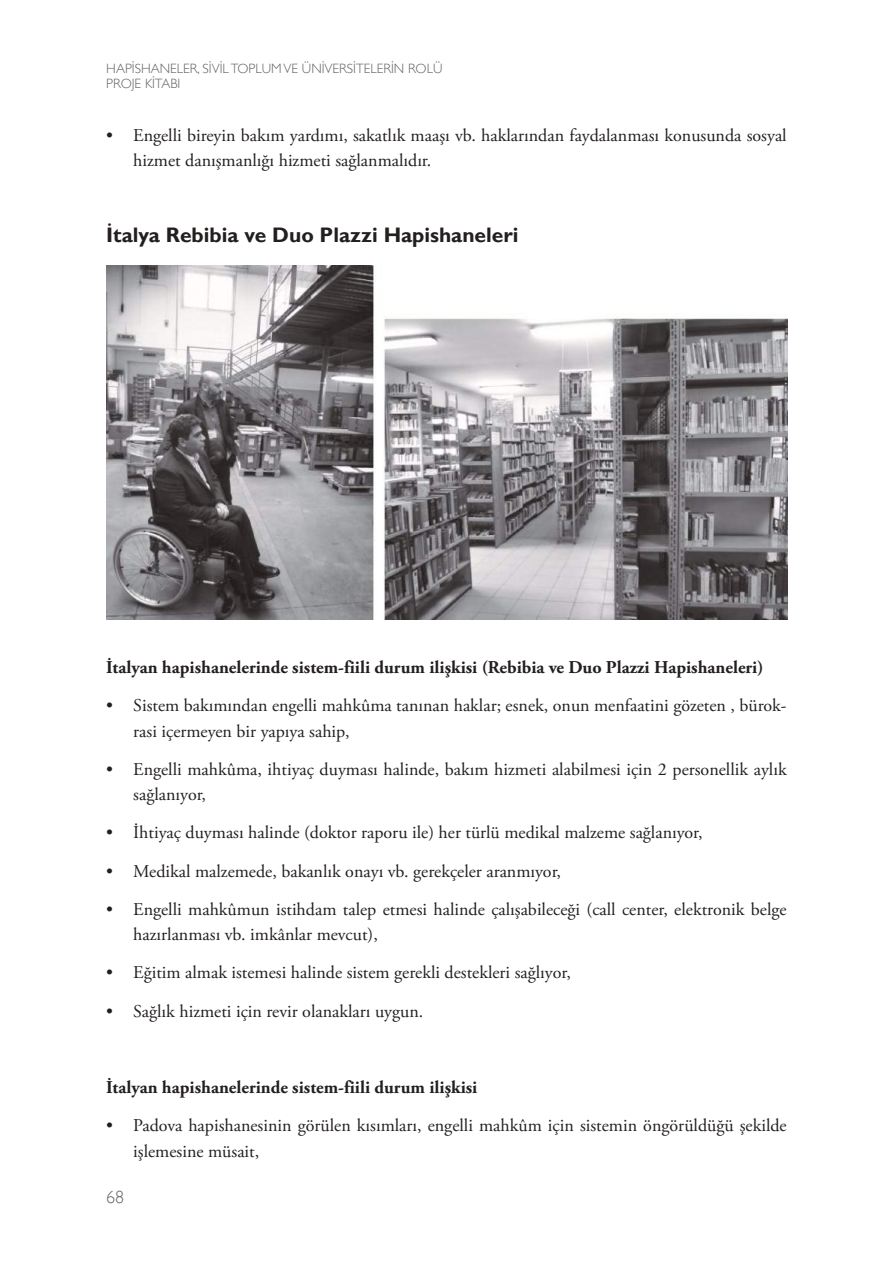
<style>
.page{position:relative;width:893px;height:1263px;background:#fff}
.page>*{position:absolute;margin:0;border:0;box-sizing:border-box;transform-origin:0 0}
.t1{font:700 21px "Gill Sans Std";color:#241f1f}
.t2{font:18px/25.5px "Adobe Garamond Pro";color:#241f1f}
.t3{font:700 18px "Adobe Garamond Pro";color:#241f1f}
.t4{font:300 18px "Gill Sans Std";color:#656365}
.t5{font:300 13.5px/14.5px "Gill Sans Std";color:#656365}
</style>
<div class="page">
<img style="left:106px;top:266px;width:681px;height:354px">
<p class="t5" style="left:106px;top:61px;width:338px">HAPİSHANELER, SİVİL TOPLUM VE ÜNİVERSİTELERİN ROLÜ<br>PROJE KİTABI</p>
<p class="t2" style="left:133px;top:123px;width:655px;text-indent:-27px">• Engelli bireyin bakım yardımı, sakatlık maaşı vb. haklarından faydalanması konusunda sosyal hizmet danışmanlığı hizmeti sağlanmalıdır.</p>
<p class="t1" style="left:106px;top:222px;width:414px">İtalya Rebibia ve Duo Plazzi Hapishaneleri</p>
<p class="t3" style="left:106px;top:657px;width:659px">İtalyan hapishanelerinde sistem-fiili durum ilişkisi (Rebibia ve Duo Plazzi Hapishaneleri)</p>
<p class="t2" style="left:133px;top:693px;width:655px;text-indent:-27px">• Sistem bakımından engelli mahkûma tanınan haklar; esnek, onun menfaatini gözeten , bürok&shy;rasi içermeyen bir yapıya sahip,</p>
<p class="t2" style="left:133px;top:757px;width:655px;text-indent:-27px">• Engelli mahkûma, ihtiyaç duyması halinde, bakım hizmeti alabilmesi için 2 personellik aylık sağlanıyor,</p>
<p class="t2" style="left:106px;top:820px;width:598px">• İhtiyaç duyması halinde (doktor raporu ile) her türlü medikal malzeme sağlanıyor,</p>
<p class="t2" style="left:106px;top:859px;width:456px">• Medikal malzemede, bakanlık onayı vb. gerekçeler aranmıyor,</p>
<p class="t2" style="left:133px;top:897px;width:655px;text-indent:-27px">• Engelli mahkûmun istihdam talep etmesi halinde çalışabileceği (call center, elektronik belge hazırlanması vb. imkânlar mevcut),</p>
<p class="t2" style="left:106px;top:960px;width:466px">• Eğitim almak istemesi halinde sistem gerekli destekleri sağlıyor,</p>
<p class="t2" style="left:106px;top:999px;width:318px">• Sağlık hizmeti için revir olanakları uygun.</p>
<p class="t3" style="left:106px;top:1077px;width:373px">İtalyan hapishanelerinde sistem-fiili durum ilişkisi</p>
<p class="t2" style="left:133px;top:1113px;width:655px;text-indent:-27px">• Padova hapishanesinin görülen kısımları, engelli mahkûm için sistemin öngörüldüğü şekilde işlemesine müsait,</p>
<p class="t4" style="left:106px;top:1187px;width:19px">68</p>
</div>
